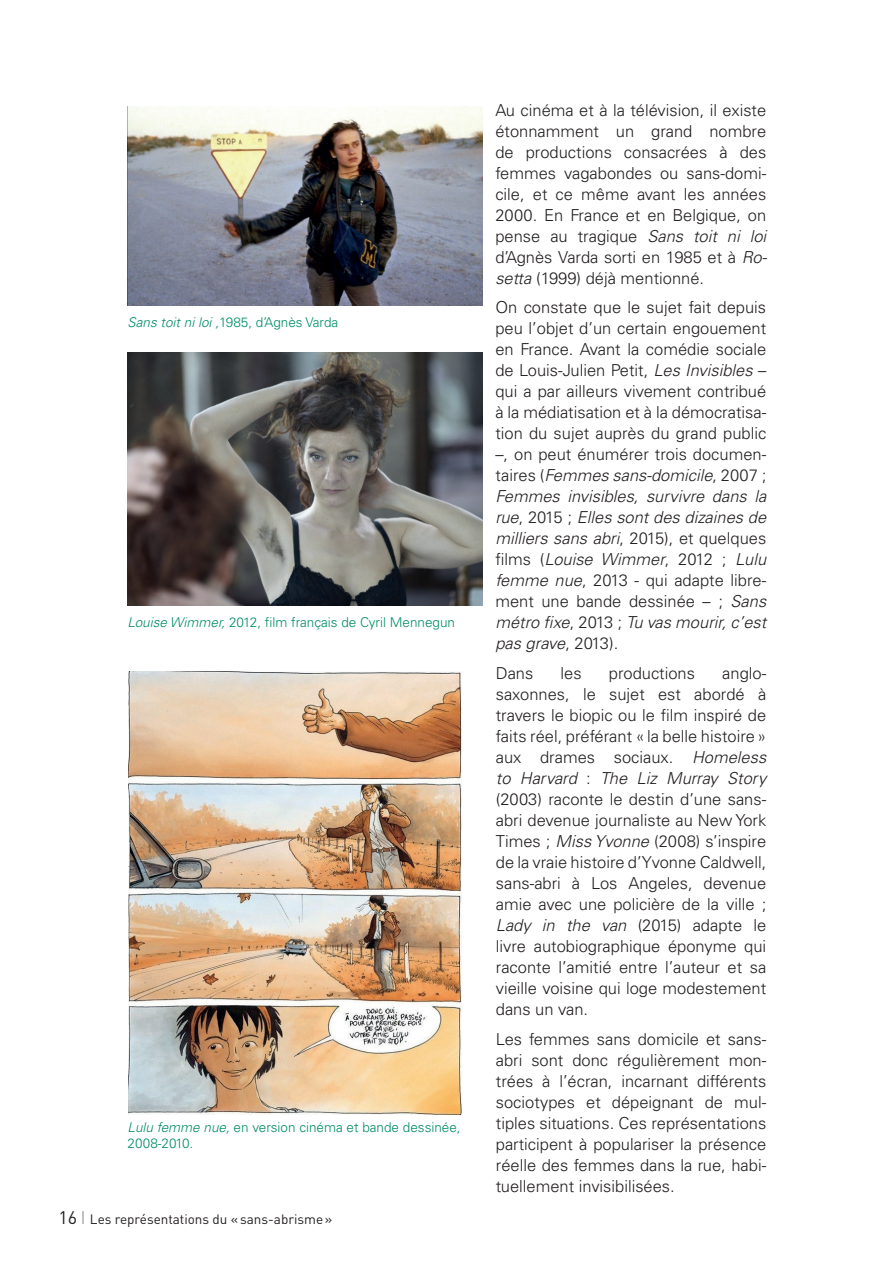
<style>
.page{position:relative;width:893px;height:1263px;background:#fff}
.page>*{position:absolute;margin:0;border:0;box-sizing:border-box;transform-origin:0 0}
.t1{font:300 16.5px/21px "Univers LT Std";color:#231f20;text-align:justify}
.t2{font:300 13.5px/16.2px "Univers LT Std";color:#008e64}
.t3{font:13.5px "DIN";color:#231f20}
.s1{font-style:italic}
.s2{font-size:18px}
.s3{font-family:"Univers LT Std";font-weight:300;font-stretch:condensed;font-size:18px;color:#939598}
</style>
<div class="page">
<img style="left:128px;top:352px;width:355px;height:254px">
<img style="left:129px;top:672px;width:333px;height:442px">
<img style="left:128px;top:106px;width:355px;height:200px">
<p class="t2" style="left:128px;top:314px;width:212px"><span class="s1">Sans toit ni loi ,</span>1985, d’Agnès Varda</p>
<p class="t2" style="left:128px;top:615px;width:329px"><span class="s1">Louise Wimmer,</span> 2012, film français de Cyril Mennegun</p>
<p class="t2" style="left:128px;top:1119px;width:335px"><span class="s1">Lulu femme nue,</span> en version cinéma et bande dessinée,<br>2008-2010.</p>
<p class="t3" style="left:58px;top:1210px;width:275px"><span class="s2">16</span> <span class="s3">l</span> Les représentations du «sans-abrisme»</p>
<p class="t1" style="left:495px;top:99px;width:273px">Au cinéma et à la télévision, il existe étonnamment un grand nombre de productions consacrées à des femmes vagabondes ou sans-domi&shy;cile, et ce même avant les années 2000. En France et en Belgique, on pense au tragique <span class="s1">Sans toit ni loi </span>d’Agnès Varda sorti en 1985 et à <span class="s1">Ro&shy;setta</span> (1999) déjà mentionné.</p>
<p class="t1" style="left:495px;top:297px;width:272px">On constate que le sujet fait depuis peu l’objet d’un certain engouement en France. Avant la comédie sociale de Louis-Julien Petit, <span class="s1">Les Invisibles</span> – qui a par ailleurs vivement contribué à la médiatisation et à la démocratisa&shy;tion du sujet auprès du grand public –, on peut énumérer trois documen&shy;taires (<span class="s1">Femmes sans-domicile</span>, 2007 ; <span class="s1">Femmes invisibles, survivre dans la rue</span>, 2015 ; <span class="s1">Elles sont des dizaines de milliers sans abri</span>, 2015), et quelques films (<span class="s1">Louise Wimmer</span>, 2012 ; <span class="s1">Lulu femme nue</span>, 2013 - qui adapte libre&shy;ment une bande dessinée – ; <span class="s1">Sans métro fixe</span>, 2013 ; <span class="s1">Tu vas mourir, c’est pas grave</span>, 2013).</p>
<p class="t1" style="left:496px;top:663px;width:39px">Dans</p>
<p class="t1" style="left:561px;top:663px;width:23px">les</p>
<p class="t1" style="left:609px;top:663px;width:88px">productions</p>
<p class="t1" style="left:496px;top:663px;width:272px;text-indent:226px">anglo&shy;saxonnes, le sujet est abordé à travers le biopic ou le film inspiré de faits réel, préférant «la belle histoire» aux drames sociaux. <span class="s1">Homeless to Harvard</span> : <span class="s1">The Liz Murray Story </span>(2003) raconte le destin d’une sans&shy;abri devenue journaliste au New York Times ; <span class="s1">Miss Yvonne</span> (2008) s’inspire de la vraie histoire d’Yvonne Caldwell, sans-abri à Los Angeles, devenue amie avec une policière de la ville ; <span class="s1">Lady in the van</span> (2015) adapte le livre autobiographique éponyme qui raconte l’amitié entre l’auteur et sa vieille voisine qui loge modestement dans un van.</p>
<p class="t1" style="left:496px;top:1028px;width:272px">Les femmes sans domicile et sans&shy;abri sont donc régulièrement mon&shy;trées à l’écran, incarnant différents sociotypes et dépeignant de mul&shy;tiples situations. Ces représentations participent à populariser la présence réelle des femmes dans la rue, habi&shy;tuellement invisibilisées.</p>
</div>
